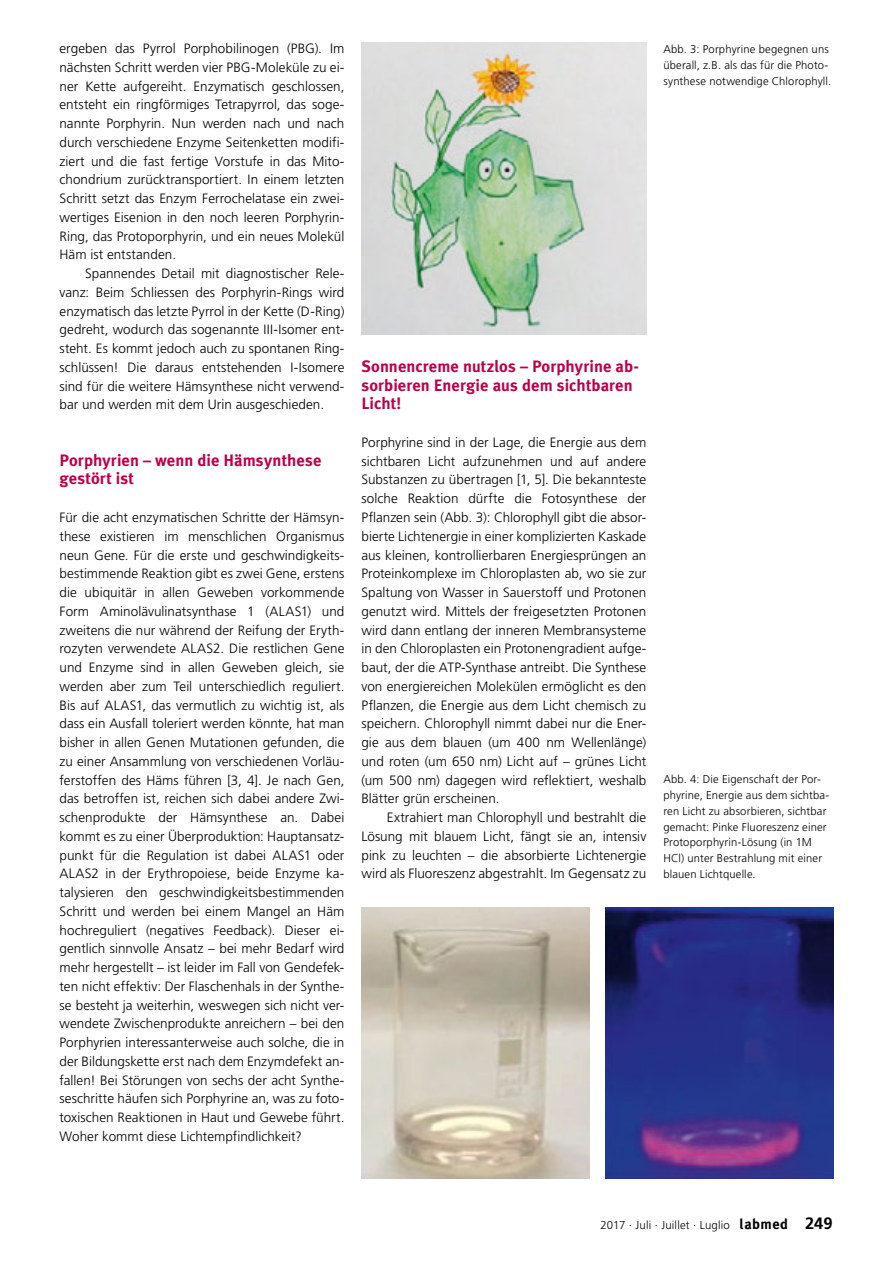
<style>
.page{position:relative;width:893px;height:1263px;background:#fff}
.page>*{position:absolute;margin:0;border:0;box-sizing:border-box;transform-origin:0 0}
.t1{font:700 16.5px/18.8px "Meta Plus";letter-spacing:.005em;color:#bc004b}
.t2{font:300 13.5px/18.8px "Frutiger LT Std";letter-spacing:.005em;color:#000;text-align:justify}
.t3{font:300 11.4px "Frutiger LT Std";letter-spacing:.015em;color:#000}
.t4{font:300 11.25px/15.9px "Frutiger LT Std";letter-spacing:.015em;color:#000}
.s1{font-family:"Meta Plus";font-weight:700;font-size:14.4px}
.s2{font-weight:700;font-size:16.5px}
</style>
<div class="page">
<img style="left:361px;top:43px;width:285px;height:291px">
<img style="left:361px;top:907px;width:229px;height:271px">
<img style="left:605px;top:907px;width:228px;height:271px">
<p class="t2" style="left:60px;top:39px;width:286px">ergeben das Pyrrol Porphobilinogen (PBG). Im nächsten Schritt werden vier PBG-Moleküle zu ei&shy;ner Kette aufgereiht. Enzymatisch geschlossen, entsteht ein ringförmiges Tetrapyrrol, das soge&shy;nannte Porphyrin. Nun werden nach und nach durch verschiedene Enzyme Seitenketten modifi&shy;ziert und die fast fertige Vorstufe in das Mito&shy;chondrium zurücktransportiert. In einem letzten Schritt setzt das Enzym Ferrochelatase ein zwei&shy;wertiges Eisenion in den noch leeren Porphyrin-Ring, das Protoporphyrin, und ein neues Molekül Häm ist entstanden.</p>
<p class="t2" style="left:60px;top:264px;width:286px;text-indent:26px">Spannendes Detail mit diagnostischer Rele&shy;vanz: Beim Schliessen des Porphyrin-Rings wird enzymatisch das letzte Pyrrol in der Kette (D-Ring) gedreht, wodurch das sogenannte III-Isomer ent&shy;steht. Es kommt jedoch auch zu spontanen Ring&shy;schlüssen! Die daraus entstehenden I-Isomere sind für die weitere Hämsynthese nicht verwend&shy;bar und werden mit dem Urin ausgeschieden.</p>
<p class="t1" style="left:60px;top:451px;width:264px">Porphyrien – wenn die Hämsynthese gestört ist</p>
<p class="t2" style="left:60px;top:508px;width:286px">Für die acht enzymatischen Schritte der Hämsyn&shy;these existieren im menschlichen Organismus neun Gene. Für die erste und geschwindigkeits&shy;bestimmende Reaktion gibt es zwei Gene, erstens die ubiquitär in allen Geweben vorkommende Form Aminolävulinatsynthase 1 (ALAS1) und zweitens die nur während der Reifung der Eryth&shy;rozyten verwendete ALAS2. Die restlichen Gene und Enzyme sind in allen Geweben gleich, sie werden aber zum Teil unterschiedlich reguliert.<br>Bis auf ALAS1, das vermutlich zu wichtig ist, als dass ein Ausfall toleriert werden könnte, hat man bisher in allen Genen Mutationen gefunden, die zu einer Ansammlung von verschiedenen Vorläu&shy;ferstoffen des Häms führen [3, 4]. Je nach Gen, das betroffen ist, reichen sich dabei andere Zwi&shy;schenprodukte der Hämsynthese an. Dabei kommt es zu einer Überproduktion: Hauptansatz&shy;punkt für die Regulation ist dabei ALAS1 oder ALAS2 in der Erythropoiese, beide Enzyme ka&shy;talysieren den geschwindigkeitsbestimmenden Schritt und werden bei einem Mangel an Häm hochreguliert (negatives Feedback). Dieser ei&shy;gentlich sinnvolle Ansatz – bei mehr Bedarf wird mehr hergestellt – ist leider im Fall von Gendefek&shy;ten nicht effektiv: Der Flaschenhals in der Synthe&shy;se besteht ja weiterhin, weswegen sich nicht ver&shy;wendete Zwischenprodukte anreichern – bei den Porphyrien interessanterweise auch solche, die in der Bildungskette erst nach dem Enzymdefekt an&shy;fallen! Bei Störungen von sechs der acht Synthe&shy;seschritte häufen sich Porphyrine an, was zu foto&shy;toxischen Reaktionen in Haut und Gewebe führt.<br>Woher kommt diese Lichtempfindlichkeit?</p>
<p class="t4" style="left:663px;top:41px;width:169px">Abb. 3: Porphyrine begegnen uns überall, z.B. als das für die Photo&shy;synthese notwendige Chlorophyll.</p>
<p class="t1" style="left:361px;top:357px;width:279px">Sonnencreme nutzlos – Porphyrine ab&shy;sorbieren Energie aus dem sichtbaren<br>Licht!</p>
<p class="t2" style="left:361px;top:433px;width:286px">Porphyrine sind in der Lage, die Energie aus dem sichtbaren Licht aufzunehmen und auf andere Substanzen zu übertragen [1, 5]. Die bekannteste solche Reaktion dürfte die Fotosynthese der Pflanzen sein (Abb. 3): Chlorophyll gibt die absor&shy;bierte Lichtenergie in einer komplizierten Kaskade aus kleinen, kontrollierbaren Energiesprüngen an Proteinkomplexe im Chloroplasten ab, wo sie zur Spaltung von Wasser in Sauerstoff und Protonen genutzt wird. Mittels der freigesetzten Protonen wird dann entlang der inneren Membransysteme in den Chloroplasten ein Protonengradient aufge&shy;baut, der die ATP-Synthase antreibt. Die Synthese von energiereichen Molekülen ermöglicht es den Pflanzen, die Energie aus dem Licht chemisch zu speichern. Chlorophyll nimmt dabei nur die Ener&shy;gie aus dem blauen (um 400 nm Wellenlänge) und roten (um 650 nm) Licht auf – grünes Licht (um 500 nm) dagegen wird reflektiert, weshalb Blätter grün erscheinen.</p>
<p class="t2" style="left:361px;top:808px;width:286px;text-indent:26px">Extrahiert man Chlorophyll und bestrahlt die Lösung mit blauem Licht, fängt sie an, intensiv pink zu leuchten – die absorbierte Lichtenergie wird als Fluoreszenz abgestrahlt. Im Gegensatz zu</p>
<p class="t4" style="left:663px;top:771px;width:167px">Abb. 4: Die Eigenschaft der Por&shy;phyrine, Energie aus dem sichtba&shy;ren Licht zu absorbieren, sichtbar gemacht: Pinke Fluoreszenz einer<br>Protoporphyrin-Lösung (in 1M<br>HCl) unter Bestrahlung mit einer blauen Lichtquelle.</p>
<p class="t3" style="left:600px;top:1218px;width:234px">2017 · Juli · Juillet · Luglio <span class="s1">labmed</span> <span class="s2">249</span></p>
</div>
